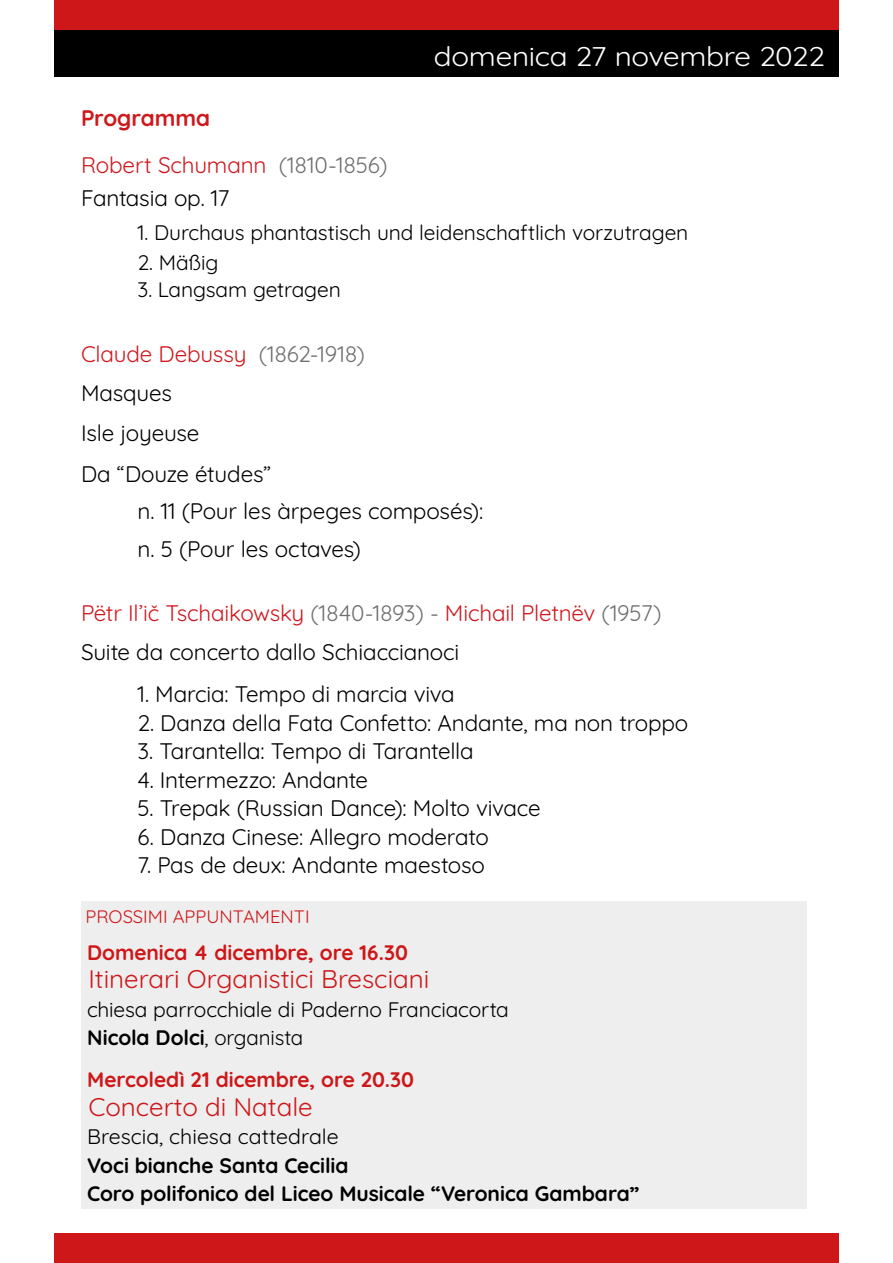
<style>
.page{position:relative;width:893px;height:1263px;background:#fff}
.page>*{position:absolute;margin:0;border:0;box-sizing:border-box;transform-origin:0 0}
.t1{font:27px "Quicksand";letter-spacing:-.01em;color:#fff;scale:1.1 1}
.t2{font:25.5px "Quicksand";color:#cd1719}
.t3{font:22.5px/40px "Quicksand";letter-spacing:-.01em;color:#000}
.t4{font:22.5px/46.5px "Quicksand";letter-spacing:-.01em;color:#cf181e}
.t5{font:21px/28.5px "Quicksand";letter-spacing:-.005em;color:#000}
.t6{font:700 21px/28.5px "Quicksand";letter-spacing:-.005em;color:#000}
.t7{font:700 21px "Quicksand";letter-spacing:-.005em;color:#cd1719}
.t8{font:18px "Quicksand";color:#cd1719}
.s1{font-weight:700;color:#ce181c}
.s2{color:#706f6f}
.s3{color:#cf181e}
.s4{color:#000}
.s5{font-weight:700}
</style>
<div class="page">
<div style="left:54px;top:1233px;width:785px;height:30px;background:#cd1719"></div>
<div style="left:54px;top:30px;width:785px;height:47px;background:#000"></div>
<div style="left:54px;top:0;width:785px;height:30px;background:#cd1719"></div>
<div style="left:81px;top:902px;width:726px;height:307px;background:#eee"></div>
<p class="t1" style="left:434px;top:36px;width:357px">domenica 27 novembre 2022</p>
<p class="t4" style="left:81px;top:92px;width:308px"><span class="s1">Programma<br></span>Robert Schumann <span class="s2">(1810-1856)</span></p>
<p class="t3" style="left:81px;top:175px;width:150px">Fantasia op. 17</p>
<p class="t5" style="left:137px;top:216px;width:552px">1. Durchaus phantastisch und leidenschaftlich vorzutragen</p>
<p class="t5" style="left:137px;top:246px;width:83px">2. Mäßig</p>
<p class="t5" style="left:137px;top:273px;width:205px">3. Langsam getragen</p>
<p class="t3" style="left:81px;top:331px;width:285px"><span class="s3">Claude Debussy</span> <span class="s2">(1862-1918)<br></span>Masques<br>Isle joyeuse<br>Da “Douze études”</p>
<p class="t3" style="left:137px;top:490px;width:347px;line-height:37.5px">n. 11 (Pour les àrpeges composés): n. 5 (Pour les octaves)</p>
<p class="t4" style="left:81px;top:591px;width:582px;line-height:39px">Pëtr Il’ič Tschaikowsky <span class="s2">(1840-1893) -</span> Michail Pletnëv <span class="s2">(1957)<br></span><span class="s4">Suite da concerto dallo Schiaccianoci</span></p>
<p class="t3" style="left:137px;top:672px;width:319px">1. Marcia: Tempo di marcia viva</p>
<p class="t3" style="left:137px;top:700px;width:552px">2. Danza della Fata Confetto: Andante, ma non troppo</p>
<p class="t3" style="left:137px;top:729px;width:338px">3. Tarantella: Tempo di Tarantella</p>
<p class="t3" style="left:137px;top:757px;width:232px">4. Intermezzo: Andante</p>
<p class="t3" style="left:137px;top:786px;width:405px">5. Trepak (Russian Dance): Molto vivace</p>
<p class="t3" style="left:137px;top:814px;width:353px">6. Danza Cinese: Allegro moderato</p>
<p class="t3" style="left:137px;top:843px;width:349px">7. Pas de deux: Andante maestoso</p>
<p class="t8" style="left:86px;top:902px;width:226px">PROSSIMI APPUNTAMENTI</p>
<p class="t7" style="left:87px;top:936px;width:322px">Domenica 4 dicembre, ore 16.30</p>
<p class="t2" style="left:88px;top:959px;width:343px">Itinerari Organistici Bresciani</p>
<p class="t5" style="left:87px;top:993px;width:423px">chiesa parrocchiale di Paderno Franciacorta<br><span class="s5">Nicola Dolci</span>, organista</p>
<p class="t7" style="left:87px;top:1064px;width:328px">Mercoledì 21 dicembre, ore 20.30</p>
<p class="t2" style="left:88px;top:1087px;width:226px">Concerto di Natale</p>
<p class="t5" style="left:87px;top:1120px;width:253px">Brescia, chiesa cattedrale</p>
<p class="t6" style="left:87px;top:1149px;width:554px">Voci bianche Santa Cecilia<br>Coro polifonico del Liceo Musicale “Veronica Gambara”</p>
</div>
